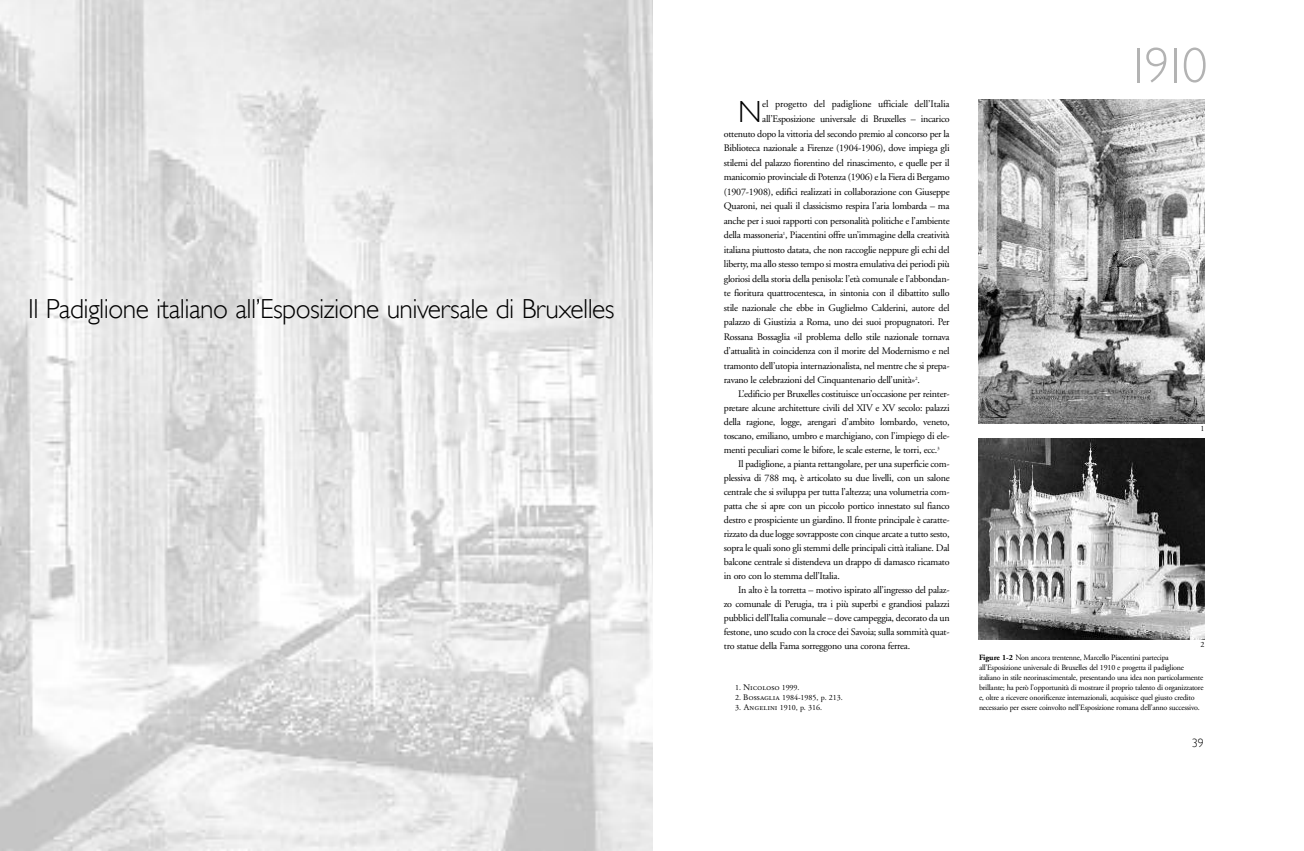
<style>
.page{position:relative;width:1304px;height:851px;background:#fff}
.page>*{position:absolute;margin:0;border:0;box-sizing:border-box;transform-origin:0 0}
.t1{font:300 50px "Gill Sans";color:#b3b3b3}
.t2{font:300 30.5px "Gill Sans";color:#000}
.t3{font:300 27.5px "Gill Sans";letter-spacing:-.02em;color:#000}
.t4{font:300 12px "Gill Sans";color:#000}
.t5{font:10px "Adobe Garamond";letter-spacing:-.025em;color:#000}
.t6{font:10px "Adobe Garamond";letter-spacing:-.005em;color:#000}
.t7{font:8px/10px "Adobe Garamond";letter-spacing:-.025em;color:#000}
.t8{font:8px "Adobe Garamond";color:#000}
.t9{font:8px "Stempel Garamond Roman SC";letter-spacing:-.01em;color:#000}
.s1{font-family:"Adobe Garamond"}
.s2{font-family:"Stempel Garamond Roman SC"}
.s3{font-weight:700}
</style>
<div class="page">
<img style="left:0;top:0;width:652px;height:850px">
<img style="left:978px;top:438px;width:227px;height:201px">
<img style="left:978px;top:99px;width:227px;height:325px">
<h3 class="t3" style="left:28px;top:293px;width:588px">Il Padiglione italiano all’esposizione universale di bruxelles</h3>
<h2 class="t2" style="left:738px;top:95px;width:25px">n</h2>
<p class="t6" style="left:762px;top:100px;width:189px">el progetto del padiglione ufficiale dell’Italia</p>
<p class="t5" style="left:762px;top:115px;width:189px">all’Esposizione universale di Bruxelles – incarico</p>
<p class="t5" style="left:724px;top:129px;width:227px">ottenuto dopo la vittoria del secondo premio al concorso per la</p>
<p class="t5" style="left:724px;top:144px;width:227px">Biblioteca nazionale a Firenze (1904-1906), dove impiega gli</p>
<p class="t5" style="left:724px;top:158px;width:227px">stilemi del palazzo fiorentino del rinascimento, e quelle per il</p>
<p class="t5" style="left:724px;top:173px;width:227px">manicomio provinciale di Potenza (1906) e la Fiera di Bergamo</p>
<p class="t5" style="left:724px;top:187px;width:227px">(1907-1908), edifici realizzati in collaborazione con Giuseppe</p>
<p class="t5" style="left:724px;top:202px;width:227px">Quaroni, nei quali il classicismo respira l’aria lombarda – ma</p>
<p class="t5" style="left:724px;top:216px;width:227px">anche per i suoi rapporti con personalità politiche e l’ambiente</p>
<p class="t5" style="left:724px;top:231px;width:227px">della massoneria<sup>1</sup>, Piacentini offre un’immagine della creatività</p>
<p class="t5" style="left:724px;top:245px;width:227px">italiana piuttosto datata, che non raccoglie neppure gli echi del</p>
<p class="t5" style="left:724px;top:260px;width:227px">liberty, ma allo stesso tempo si mostra emulativa dei periodi più</p>
<p class="t5" style="left:724px;top:274px;width:227px">gloriosi della storia della penisola: l’età comunale e l’abbondan-</p>
<p class="t5" style="left:724px;top:289px;width:227px">te fioritura quattrocentesca, in sintonia con il dibattito sullo</p>
<p class="t5" style="left:724px;top:303px;width:227px">stile nazionale che ebbe in Guglielmo Calderini, autore del</p>
<p class="t5" style="left:724px;top:318px;width:227px">palazzo di Giustizia a Roma, uno dei suoi propugnatori. Per</p>
<p class="t5" style="left:724px;top:332px;width:227px">Rossana Bossaglia «il problema dello stile nazionale tornava</p>
<p class="t5" style="left:724px;top:347px;width:227px">d’attualità in coincidenza con il morire del Modernismo e nel</p>
<p class="t5" style="left:724px;top:361px;width:227px">tramonto dell’utopia internazionalista, nel mentre che si prepa-</p>
<p class="t5" style="left:724px;top:376px;width:198px">ravano le celebrazioni del Cinquantenario dell’unità»<sup>2</sup>.</p>
<p class="t5" style="left:738px;top:390px;width:213px">L’edificio per Bruxelles costituisce un’occasione per reinter-</p>
<p class="t5" style="left:724px;top:404px;width:227px">pretare alcune architetture civili del XIV e XV secolo: palazzi</p>
<p class="t5" style="left:724px;top:418px;width:227px">della ragione, logge, arengari d’ambito lombardo, veneto,</p>
<p class="t5" style="left:724px;top:432px;width:227px">toscano, emiliano, umbro e marchigiano, con l’impiego di ele-</p>
<p class="t5" style="left:724px;top:446px;width:217px">menti peculiari come le bifore, le scale esterne, le torri, ecc.<sup>3</sup></p>
<p class="t5" style="left:738px;top:460px;width:213px">Il padiglione, a pianta rettangolare, per una superficie com-</p>
<p class="t5" style="left:724px;top:474px;width:227px">plessiva di 788 mq, è articolato su due livelli, con un salone</p>
<p class="t5" style="left:724px;top:488px;width:227px">centrale che si sviluppa per tutta l’altezza; una volumetria com-</p>
<p class="t5" style="left:724px;top:502px;width:227px">patta che si apre con un piccolo portico innestato sul fianco</p>
<p class="t5" style="left:724px;top:516px;width:227px">destro e prospiciente un giardino. Il fronte principale è caratte-</p>
<p class="t5" style="left:724px;top:530px;width:227px">rizzato da due logge sovrapposte con cinque arcate a tutto sesto,</p>
<p class="t5" style="left:724px;top:544px;width:227px">sopra le quali sono gli stemmi delle principali città italiane. Dal</p>
<p class="t5" style="left:724px;top:558px;width:227px">balcone centrale si distendeva un drappo di damasco ricamato</p>
<p class="t5" style="left:724px;top:572px;width:118px">in oro con lo stemma dell’Italia.</p>
<p class="t5" style="left:738px;top:586px;width:213px">In alto è la torretta – motivo ispirato all’ingresso del palaz-</p>
<p class="t5" style="left:724px;top:600px;width:227px">zo comunale di Perugia, tra i più superbi e grandiosi palazzi</p>
<p class="t5" style="left:724px;top:614px;width:227px">pubblici dell’Italia comunale – dove campeggia, decorato da un</p>
<p class="t5" style="left:724px;top:628px;width:227px">festone, uno scudo con la croce dei Savoia; sulla sommità quat-</p>
<p class="t5" style="left:724px;top:642px;width:188px">tro statue della Fama sorreggono una corona ferrea.</p>
<p class="t9" style="left:735px;top:683px;width:66px"><span class="s1">1.</span> Nicoloso <span class="s1">1999.</span></p>
<p class="t8" style="left:735px;top:694px;width:109px">2. <span class="s2">Bossaglia</span> 1984-1985, p. 213.</p>
<p class="t7" style="left:735px;top:702px;width:88px">3. <span class="s2">Angelini</span> 1910, p. 316.</p>
<h1 class="t1" style="left:1126px;top:37px;width:83px">1910</h1>
<p class="t7" style="left:1200px;top:424px;width:5px">1</p>
<p class="t7" style="left:1200px;top:640px;width:5px">2</p>
<p class="t7" style="left:979px;top:652px;width:226px"><span class="s3">Figure 1-2</span> Non ancora trentenne, Marcello Piacentini partecipa all’Esposizione universale di Bruxelles del 1910 e progetta il padiglione italiano in stile neorinascimentale, presentando una idea non particolarmente brillante; ha però l’opportunità di mostrare il proprio talento di organizzatore e, oltre a ricevere onorificenze internazionali, acquisisce quel giusto credito necessario per essere coinvolto nell’Esposizione romana dell’anno successivo.</p>
<p class="t4" style="left:1192px;top:736px;width:13px">39</p>
</div>
